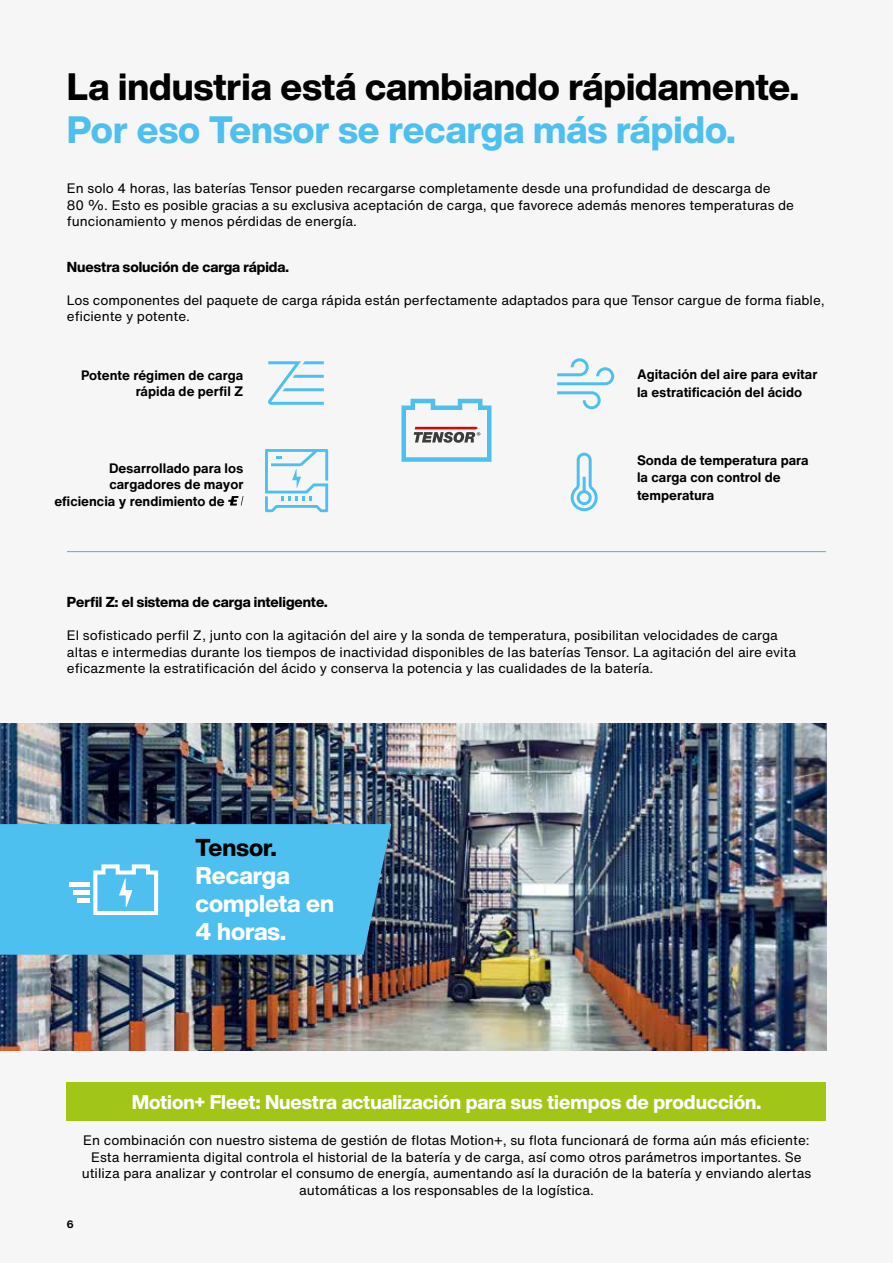
<style>
.page{position:relative;width:893px;height:1263px;background:#f6f6f6}
.page>*{position:absolute;margin:0;border:0;box-sizing:border-box;transform-origin:0 0}
.t1{font:800 37.5px "Helvetica Now Display";color:#000}
.t2{font:800 37.5px "Helvetica Now Display";color:#4ec0ef}
.t3{font:800 24px/27.8px "Helvetica Now Display";color:#fff}
.t4{font:800 24px "Helvetica Now Display";color:#000}
.t5{font:800 19.5px "Helvetica Now Display";color:#fff}
.t6{font:800 14.25px "Helvetica Now Display";color:#000}
.t7{font:13.5px/16.5px "Helvetica Now Text";color:#000}
.t8{font:700 13.5px/17.2px "Helvetica Now Text";color:#000}
.t9{font:700 10.5px "Helvetica Now Text";color:#000}
</style>
<div class="page">
<img style="left:0;top:723px;width:826px;height:327px">
<div style="left:67px;top:1082px;width:759px;height:38px;background:#a2c617"></div>
<hr style="left:67px;top:551px;width:759px;height:1px;background:#4ec0ef">
<svg style="left:268px;top:361px;width:56px;height:44px"></svg>
<svg style="left:557px;top:358px;width:57px;height:27px"></svg>
<svg style="left:557px;top:391px;width:44px;height:18px"></svg>
<svg style="left:265px;top:449px;width:63px;height:63px"></svg>
<svg style="left:570px;top:453px;width:28px;height:58px"></svg>
<div style="left:0;top:824px;width:391px;height:131px;background:#4ec0ef"></div>
<svg style="left:93px;top:864px;width:65px;height:51px"></svg>
<hr style="left:69px;top:883px;width:20px;height:4px;background:#fff">
<hr style="left:73px;top:891px;width:16px;height:4px;background:#fff">
<hr style="left:77px;top:899px;width:12px;height:4px;background:#fff">
<svg style="left:401px;top:399px;width:90px;height:63px"></svg>
<svg style="left:228px;top:496px;width:15px;height:10px"></svg>
<h1 class="t1" style="left:67px;top:60px;width:733px">La industria está cambiando rápidamente.</h1>
<h1 class="t2" style="left:67px;top:104px;width:670px">Por eso Tensor se recarga más rápido.</h1>
<p class="t7" style="left:67px;top:180px;width:729px">En solo 4 horas, las baterías Tensor pueden recargarse completamente desde una profundidad de descarga de<br>80 %. Esto es posible gracias a su exclusiva aceptación de carga, que favorece además menores temperaturas de funcionamiento y menos pérdidas de energía.</p>
<p class="t6" style="left:67px;top:257px;width:224px">Nuestra solución de carga rápida.</p>
<p class="t7" style="left:67px;top:291px;width:759px">Los componentes del paquete de carga rápida están perfectamente adaptados para que Tensor cargue de forma fiable, eficiente y potente.</p>
<p class="t8" style="left:81px;top:366px;width:164px;line-height:16.5px;text-align:right">Potente régimen de carga rápida de perfil Z</p>
<p class="t8" style="left:637px;top:365px;width:182px">Agitación del aire para evitar la estratificación del ácido</p>
<p class="t8" style="left:109px;top:459px;width:136px">Desarrollado para los</p>
<p class="t8" style="left:109px;top:475px;width:136px">cargadores de mayor</p>
<p class="t8" style="left:54px;top:492px;width:172px">eficiencia y rendimiento de</p>
<p class="t8" style="left:637px;top:451px;width:173px">Sonda de temperatura para la carga con control de temperatura</p>
<p class="t6" style="left:67px;top:592px;width:262px">Perfil Z: el sistema de carga inteligente.</p>
<p class="t7" style="left:67px;top:627px;width:731px">El sofisticado perfil Z, junto con la agitación del aire y la sonda de temperatura, posibilitan velocidades de carga altas e intermedias durante los tiempos de inactividad disponibles de las baterías Tensor. La agitación del aire evita eficazmente la estratificación del ácido y conserva la potencia y las cualidades de la batería.</p>
<h2 class="t4" style="left:196px;top:831px;width:82px">Tensor.</h2>
<h2 class="t3" style="left:196px;top:862px;width:140px">Recarga completa en<br>4 horas.</h2>
<h3 class="t5" style="left:132px;top:1089px;width:631px">Motion+ Fleet: Nuestra actualización para sus tiempos de producción.</h3>
<p class="t9" style="left:67px;top:1216px;width:8px">6</p>
<p class="t7" style="left:82px;top:1132px;width:731px;text-align:center">En combinación con nuestro sistema de gestión de flotas Motion+, su flota funcionará de forma aún más eficiente:<br>Esta herramienta digital controla el historial de la batería y de carga, así como otros parámetros importantes. Se utiliza para analizar y controlar el consumo de energía, aumentando así la duración de la batería y enviando alertas automáticas a los responsables de la logística.</p>
</div>
